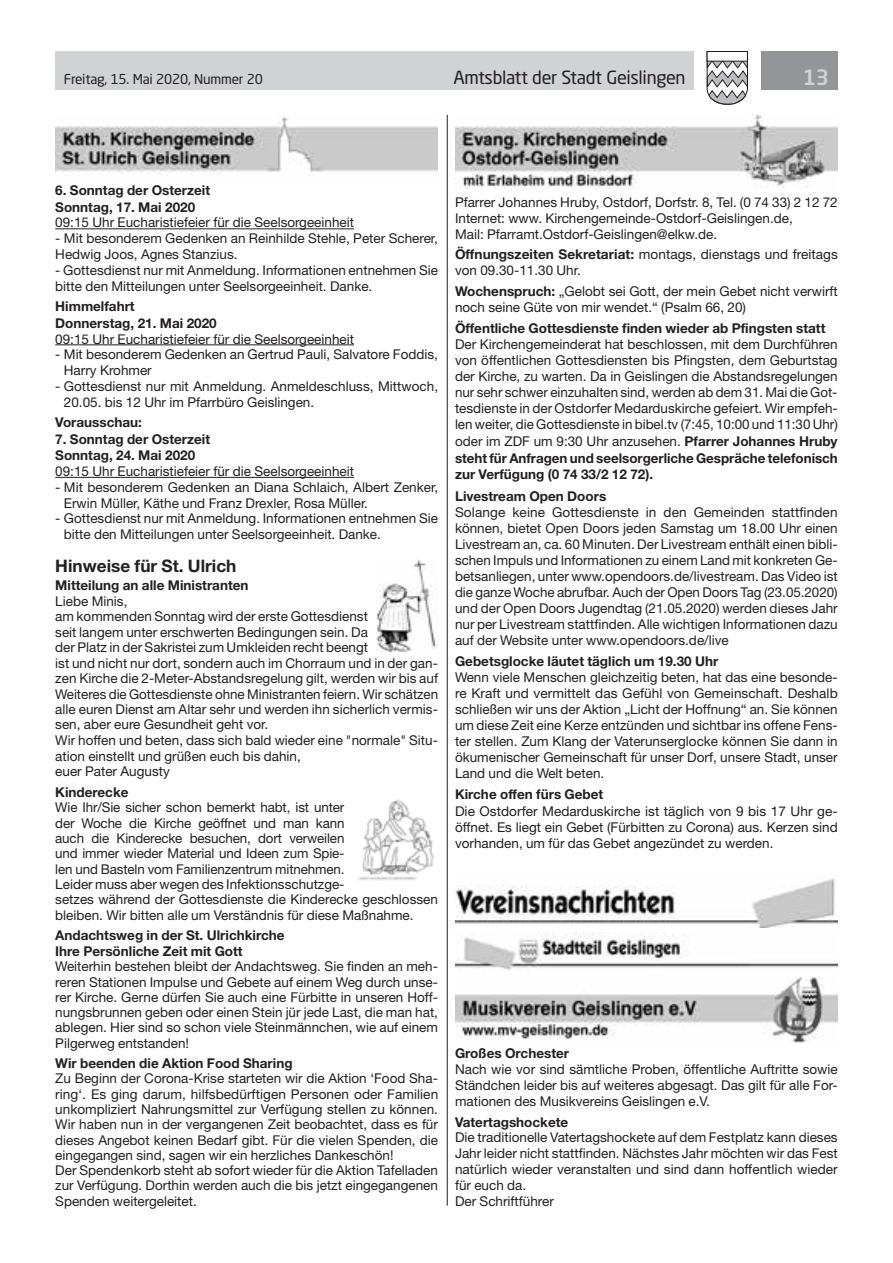
<style>
.page{position:relative;width:893px;height:1263px;background:#fff}
.page>*{position:absolute;margin:0;border:0;box-sizing:border-box;transform-origin:0 0}
.t1{font:500 21px "Neo Sans Std";color:#d1d2d4}
.t2{font:18px "Neo Sans Std";letter-spacing:-.02em;color:#231f20}
.t3{font:700 17.25px "Helvetica Neue LT Std";color:#231f20}
.t4{font:13.5px/15.3px "Helvetica Neue LT Std";color:#231f20}
.t5{font:700 13.5px/16.5px "Helvetica Neue LT Std";color:#231f20}
.t6{font:13.5px "Neo Sans Std";letter-spacing:-.015em;color:#231f20}
.s1{font-weight:700}
</style>
<div class="page">
<div style="left:55px;top:51px;width:639px;height:38px;background:#d1d2d4"></div>
<div style="left:761px;top:51px;width:77px;height:38px;background:#939598"></div>
<svg style="left:706px;top:51px;width:42px;height:54px"></svg>
<div style="left:707px;top:51px;width:41px;height:10px;background:#fff;border:1px solid #231f20"></div>
<hr style="left:447px;top:115px;width:1px;height:1090px;background:#231f20">
<hr style="left:55px;top:228px;width:299px;height:1px;background:#231f20">
<hr style="left:55px;top:344px;width:299px;height:1px;background:#231f20">
<hr style="left:55px;top:477px;width:299px;height:1px;background:#231f20">
<img style="left:55px;top:117px;width:383px;height:59px">
<img style="left:455px;top:115px;width:383px;height:74px">
<img style="left:455px;top:878px;width:383px;height:49px">
<img style="left:455px;top:933px;width:383px;height:38px">
<img style="left:455px;top:977px;width:383px;height:65px">
<img style="left:376px;top:560px;width:62px;height:91px">
<img style="left:357px;top:800px;width:77px;height:80px">
<p class="t6" style="left:64px;top:71px;width:201px">Freitag, 15. Mai 2020, Nummer 20</p>
<h2 class="t2" style="left:453px;top:66px;width:234px">Amtsblatt der Stadt Geislingen</h2>
<h1 class="t1" style="left:803px;top:64px;width:28px">13</h1>
<p class="t5" style="left:55px;top:182px;width:156px">6. Sonntag der Osterzeit<br>Sonntag, 17. Mai 2020</p>
<p class="t4" style="left:55px;top:215px;width:300px">09:15 Uhr Eucharistiefeier für die Seelsorgeeinheit</p>
<p class="t4" style="left:55px;top:230px;width:384px;line-height:15.8px">- Mit besonderem Gedenken an Reinhilde Stehle, Peter Scherer,<br>Hedwig Joos, Agnes Stanzius.</p>
<p class="t4" style="left:55px;top:262px;width:384px;line-height:15.8px">- Gottesdienst nur mit Anmeldung. Informationen entnehmen Sie bitte den Mitteilungen unter Seelsorgeeinheit. Danke.</p>
<p class="t5" style="left:55px;top:298px;width:163px">Himmelfahrt<br>Donnerstag, 21. Mai 2020</p>
<p class="t4" style="left:55px;top:331px;width:300px">09:15 Uhr Eucharistiefeier für die Seelsorgeeinheit</p>
<p class="t4" style="left:64px;top:346px;width:376px;line-height:15.8px;text-indent:-9px">- Mit besonderem Gedenken an Gertrud Pauli, Salvatore Foddis,<br>Harry Krohmer</p>
<p class="t4" style="left:64px;top:378px;width:376px;line-height:15.8px;text-indent:-9px">- Gottesdienst nur mit Anmeldung. Anmeldeschluss, Mittwoch,<br>20.05. bis 12 Uhr im Pfarrbüro Geislingen.</p>
<p class="t5" style="left:55px;top:414px;width:88px">Vorausschau:</p>
<p class="t5" style="left:55px;top:430px;width:156px">7. Sonntag der Osterzeit<br>Sonntag, 24. Mai 2020</p>
<p class="t4" style="left:55px;top:463px;width:300px">09:15 Uhr Eucharistiefeier für die Seelsorgeeinheit</p>
<p class="t4" style="left:64px;top:479px;width:376px;line-height:15.8px;text-indent:-9px">- Mit besonderem Gedenken an Diana Schlaich, Albert Zenker,<br>Erwin Müller, Käthe und Franz Drexler, Rosa Müller.</p>
<p class="t4" style="left:64px;top:510px;width:376px;line-height:15.8px;text-indent:-9px">- Gottesdienst nur mit Anmeldung. Informationen entnehmen Sie bitte den Mitteilungen unter Seelsorgeeinheit. Danke.</p>
<p class="t3" style="left:55px;top:555px;width:183px">Hinweise für St. Ulrich</p>
<p class="t5" style="left:55px;top:577px;width:195px">Mitteilung an alle Ministranten</p>
<p class="t4" style="left:55px;top:593px;width:384px">Liebe Minis,<br>am kommenden Sonntag wird der erste Gottesdienst<br>seit langem unter erschwerten Bedingungen sein. Da<br>der Platz in der Sakristei zum Umkleiden recht beengt<br>ist und nicht nur dort, sondern auch im Chorraum und in der gan&shy;zen Kirche die 2-Meter-Abstandsregelung gilt, werden wir bis auf Weiteres die Gottesdienste ohne Ministranten feiern. Wir schätzen alle euren Dienst am Altar sehr und werden ihn sicherlich vermis&shy;sen, aber eure Gesundheit geht vor.<br>Wir hoffen und beten, dass sich bald wieder eine "normale" Situ&shy;ation einstellt und grüßen euch bis dahin,<br>euer Pater Augusty</p>
<p class="t5" style="left:55px;top:784px;width:75px">Kinderecke</p>
<p class="t4" style="left:55px;top:800px;width:384px">Wie Ihr/Sie sicher schon bemerkt habt, ist unter<br>der Woche die Kirche geöffnet und man kann<br>auch die Kinderecke besuchen, dort verweilen<br>und immer wieder Material und Ideen zum Spie-<br>len und Basteln vom Familienzentrum mitnehmen.<br>Leider muss aber wegen des Infektionsschutzge-<br>setzes während der Gottesdienste die Kinderecke geschlossen bleiben. Wir bitten alle um Verständnis für diese Maßnahme.</p>
<p class="t5" style="left:55px;top:927px;width:231px;line-height:16px">Andachtsweg in der St. Ulrichkirche<br>Ihre Persönliche Zeit mit Gott</p>
<p class="t4" style="left:55px;top:958px;width:384px;text-align:justify">Weiterhin bestehen bleibt der Andachtsweg. Sie finden an meh&shy;reren Stationen Impulse und Gebete auf einem Weg durch unse&shy;rer Kirche. Gerne dürfen Sie auch eine Fürbitte in unseren Hoff&shy;nungsbrunnen geben oder einen Stein jür jede Last, die man hat, ablegen. Hier sind so schon viele Steinmännchen, wie auf einem Pilgerweg entstanden!</p>
<p class="t5" style="left:55px;top:1055px;width:239px">Wir beenden die Aktion Food Sharing</p>
<p class="t4" style="left:55px;top:1071px;width:384px">Zu Beginn der Corona-Krise starteten wir die Aktion ‘Food Sha&shy;ring‘. Es ging darum, hilfsbedürftigen Personen oder Familien unkompliziert Nahrungsmittel zur Verfügung stellen zu können.<br>Wir haben nun in der vergangenen Zeit beobachtet, dass es für dieses Angebot keinen Bedarf gibt. Für die vielen Spenden, die eingegangen sind, sagen wir ein herzliches Dankeschön!<br>Der Spendenkorb steht ab sofort wieder für die Aktion Tafelladen zur Verfügung. Dorthin werden auch die bis jetzt eingegangenen Spenden weitergeleitet.</p>
<p class="t4" style="left:455px;top:194px;width:384px;line-height:16px">Pfarrer Johannes Hruby, Ostdorf, Dorfstr. 8, Tel. (0 74 33) 2 12 72<br>Internet: www. Kirchengemeinde-Ostdorf-Geislingen.de,<br>Mail: Pfarramt.Ostdorf-Geislingen@elkw.de.</p>
<p class="t4" style="left:455px;top:246px;width:384px;line-height:16px"><span class="s1">Öffnungszeiten Sekretariat:</span> montags, dienstags und freitags von 09.30-11.30 Uhr.</p>
<p class="t4" style="left:455px;top:283px;width:384px;line-height:16px"><span class="s1">Wochenspruch:</span> „Gelobt sei Gott, der mein Gebet nicht verwirft noch seine Güte von mir wendet.“ (Psalm 66, 20)</p>
<p class="t5" style="left:455px;top:319px;width:372px">Öffentliche Gottesdienste finden wieder ab Pfingsten statt</p>
<p class="t4" style="left:455px;top:336px;width:384px;line-height:16.4px;text-align:justify">Der Kirchengemeinderat hat beschlossen, mit dem Durchführen von öffentlichen Gottesdiensten bis Pfingsten, dem Geburtstag der Kirche, zu warten. Da in Geislingen die Abstandsregelungen nur sehr schwer einzuhalten sind, werden ab dem 31. Mai die Got&shy;tesdienste in der Ostdorfer Medarduskirche gefeiert. Wir empfeh&shy;len weiter, die Gottesdienste in bibel.tv (7:45, 10:00 und 11:30 Uhr) oder im ZDF um 9:30 Uhr anzusehen. <span class="s1">Pfarrer Johannes Hruby steht für Anfragen und seelsorgerliche Gespräche telefonisch zur Verfügung (0 74 33/2 12 72).</span></p>
<p class="t5" style="left:455px;top:487px;width:153px">Livestream Open Doors</p>
<p class="t4" style="left:455px;top:504px;width:384px;line-height:16px;text-align:justify">Solange keine Gottesdienste in den Gemeinden stattfinden können, bietet Open Doors jeden Samstag um 18.00 Uhr einen Livestream an, ca. 60 Minuten. Der Livestream enthält einen bibli&shy;schen Impuls und Informationen zu einem Land mit konkreten Ge&shy;betsanliegen, unter www.opendoors.de/livestream. Das Video ist die ganze Woche abrufbar. Auch der Open Doors Tag (23.05.2020) und der Open Doors Jugendtag (21.05.2020) werden dieses Jahr nur per Livestream stattfinden. Alle wichtigen Informationen dazu auf der Website unter www.opendoors.de/live</p>
<p class="t5" style="left:455px;top:653px;width:265px">Gebetsglocke läutet täglich um 19.30 Uhr</p>
<p class="t4" style="left:455px;top:669px;width:384px;line-height:16px;text-align:justify">Wenn viele Menschen gleichzeitig beten, hat das eine besonde&shy;re Kraft und vermittelt das Gefühl von Gemeinschaft. Deshalb schließen wir uns der Aktion „Licht der Hoffnung“ an. Sie können um diese Zeit eine Kerze entzünden und sichtbar ins offene Fens&shy;ter stellen. Zum Klang der Vaterunserglocke können Sie dann in ökumenischer Gemeinschaft für unser Dorf, unsere Stadt, unser Land und die Welt beten.</p>
<p class="t5" style="left:455px;top:786px;width:150px">Kirche offen fürs Gebet</p>
<p class="t4" style="left:455px;top:802px;width:384px;line-height:16px;text-align:justify">Die Ostdorfer Medarduskirche ist täglich von 9 bis 17 Uhr ge&shy;öffnet. Es liegt ein Gebet (Fürbitten zu Corona) aus. Kerzen sind vorhanden, um für das Gebet angezündet zu werden.</p>
<p class="t5" style="left:455px;top:1045px;width:116px">Großes Orchester</p>
<p class="t4" style="left:455px;top:1061px;width:384px;line-height:15.9px;text-align:justify">Nach wie vor sind sämtliche Proben, öffentliche Auftritte sowie Ständchen leider bis auf weiteres abgesagt. Das gilt für alle For&shy;mationen des Musikvereins Geislingen e.V.</p>
<p class="t5" style="left:455px;top:1113px;width:115px">Vatertagshockete</p>
<p class="t4" style="left:455px;top:1129px;width:384px;line-height:15.9px">Die traditionelle Vatertagshockete auf dem Festplatz kann dieses Jahr leider nicht stattfinden. Nächstes Jahr möchten wir das Fest natürlich wieder veranstalten und sind dann hoffentlich wieder für euch da.<br>Der Schriftführer</p>
</div>
